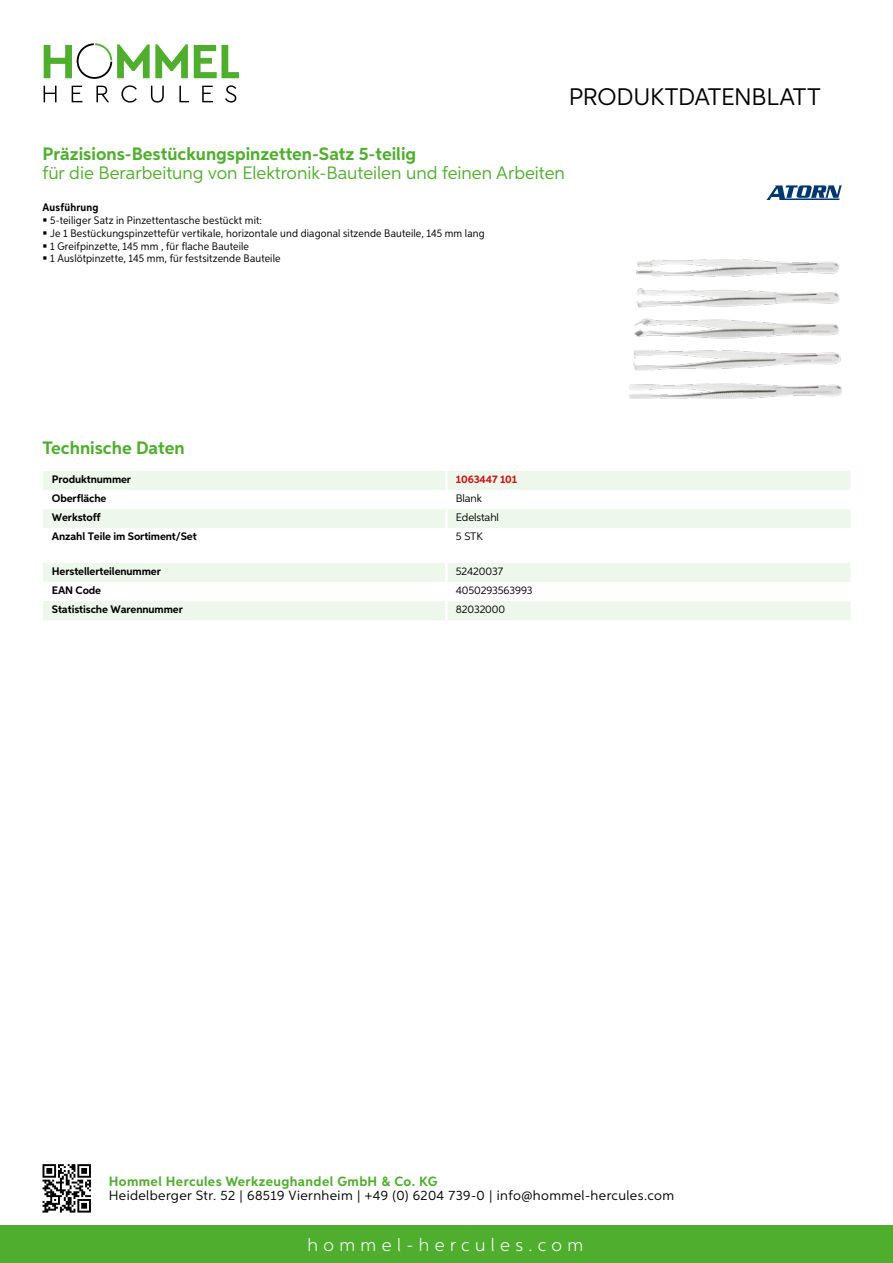
<style>
.page{position:relative;width:893px;height:1263px;background:#fff}
.page>*{position:absolute;margin:0;border:0;box-sizing:border-box;transform-origin:0 0}
.t1{font:24px "Aspira";letter-spacing:-.01em;color:#000}
.t2{font:700 18px "Aspira";color:#50ae2f}
.t3{font:18px "Aspira";color:#50ae2f}
.t4{font:300 18px "Aspira";letter-spacing:.3em;color:#fff}
.t5{font:13.5px "Aspira";letter-spacing:.03em;color:#000}
.t6{font:700 13.5px "Aspira";letter-spacing:.03em;color:#50ae2f}
.t7{font:10.95px/12.8px "Aspira Nar";letter-spacing:.015em;color:#000}
.t8{font:700 10.95px "Aspira";letter-spacing:-.01em;color:#000}
.t9{font:10.95px "Aspira";letter-spacing:-.01em;color:#000}
.t10{font:700 10.95px "Aspira";letter-spacing:-.01em;color:#cd1013}
.t11{font:700 10.95px "Aspira Nar";letter-spacing:.02em;color:#000}
</style>
<div class="page">
<div style="left:0;top:1226px;width:893px;height:37px;background:#50ae2f"></div>
<svg style="left:43px;top:1164px;width:48px;height:48px"></svg>
<svg style="left:194px;top:45px;width:45px;height:33px"></svg>
<svg style="left:44px;top:43px;width:144px;height:36px"></svg>
<svg style="left:44px;top:86px;width:13px;height:16px"></svg>
<svg style="left:72px;top:86px;width:10px;height:16px"></svg>
<svg style="left:96px;top:86px;width:13px;height:16px"></svg>
<svg style="left:121px;top:85px;width:16px;height:18px"></svg>
<svg style="left:151px;top:86px;width:13px;height:17px"></svg>
<svg style="left:179px;top:86px;width:10px;height:16px"></svg>
<svg style="left:202px;top:86px;width:11px;height:16px"></svg>
<svg style="left:225px;top:85px;width:11px;height:18px"></svg>
<div style="left:43px;top:471px;width:807px;height:19px;background:#eef7eb"></div>
<div style="left:43px;top:509px;width:807px;height:19px;background:#eef7eb"></div>
<hr style="left:445px;top:471px;width:3px;height:19px;background:#fff">
<hr style="left:445px;top:509px;width:3px;height:19px;background:#fff">
<svg style="left:43px;top:563px;width:807px;height:57px"></svg>
<hr style="left:445px;top:601px;width:3px;height:19px;background:#fff">
<img style="left:629px;top:259px;width:213px;height:139px">
<svg style="left:766px;top:185px;width:76px;height:15px"></svg>
<h1 class="t1" style="left:569px;top:82px;width:253px">Produktdatenblatt</h1>
<h2 class="t2" style="left:43px;top:142px;width:375px">Präzisions-Bestückungspinzetten-Satz 5-teilig</h2>
<h2 class="t3" style="left:43px;top:162px;width:524px">für die Berarbeitung von Elektronik-Bauteilen und feinen Arbeiten</h2>
<p class="t11" style="left:43px;top:201px;width:58px">Ausführung</p>
<p class="t7" style="left:50px;top:214px;width:436px">5-teiliger Satz in Pinzettentasche bestückt mit:<br>Je 1 Bestückungspinzettefür vertikale, horizontale und diagonal sitzende Bauteile, 145 mm lang 1 Greifpinzette, 145 mm , für flache Bauteile<br>1 Auslötpinzette, 145 mm, für festsitzende Bauteile</p>
<h2 class="t2" style="left:43px;top:437px;width:144px">Technische Daten</h2>
<p class="t8" style="left:52px;top:472px;width:81px">Produktnummer</p>
<p class="t10" style="left:456px;top:472px;width:63px">1063447 101</p>
<p class="t8" style="left:52px;top:491px;width:56px">Oberfläche</p>
<p class="t9" style="left:456px;top:491px;width:28px">Blank</p>
<p class="t8" style="left:52px;top:511px;width:50px">Werkstoff</p>
<p class="t9" style="left:456px;top:511px;width:45px">Edelstahl</p>
<p class="t8" style="left:52px;top:530px;width:146px">Anzahl Teile im Sortiment/Set</p>
<p class="t9" style="left:456px;top:530px;width:22px">5 STK</p>
<p class="t8" style="left:52px;top:564px;width:111px">Herstellerteilenummer</p>
<p class="t9" style="left:456px;top:564px;width:49px">52420037</p>
<p class="t8" style="left:52px;top:583px;width:51px">EAN Code</p>
<p class="t9" style="left:456px;top:583px;width:78px">4050293563993</p>
<p class="t8" style="left:52px;top:602px;width:132px">Statistische Warennummer</p>
<p class="t9" style="left:456px;top:603px;width:51px">82032000</p>
<p class="t6" style="left:109px;top:1172px;width:330px">Hommel Hercules Werkzeughandel GmbH &amp; Co. KG</p>
<p class="t5" style="left:109px;top:1187px;width:567px">Heidelberger Str. 52 | 68519 Viernheim | +49 (0) 6204 739-0 | info@hommel-hercules.com</p>
<h2 class="t4" style="left:307px;top:1234px;width:277px">hommel-hercules.com</h2>
</div>
